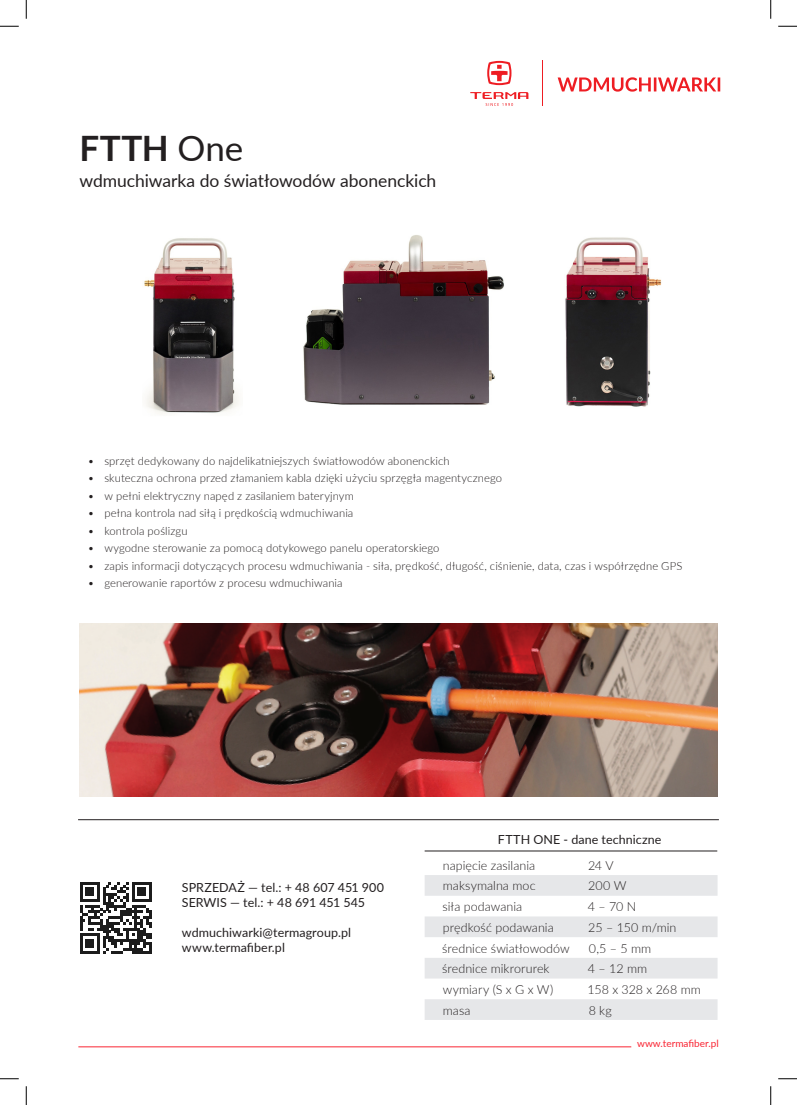
<style>
.page{position:relative;width:797px;height:1105px;background:#fff}
.page>*{position:absolute;margin:0;border:0;box-sizing:border-box;transform-origin:0 0}
.t1{font:700 35px "Lato";color:#231f20}
.t2{font:17.5px "Lato";letter-spacing:-.005em;color:#231f20}
.tabela_txt{font:300 12.5px "Lato";color:#231f20}
.tabela_txt-2{font:12.5px "Lato";letter-spacing:.005em;color:#231f20}
.norma_txt_line_1kl{font:12.5px "Lato";letter-spacing:.005em;color:#231f20}
.t3{font:300 11.25px "Lato";letter-spacing:.01em;color:#231f20}
.t4{font:10px "Lato";color:#f92634}
.s1{font-weight:400}
</style>
<div class="page">
<hr style="left:542px;top:61px;width:1px;height:45px;background:#ee1d23">
<svg style="left:487px;top:61px;width:24px;height:24px"></svg>
<svg style="left:470px;top:92px;width:58px;height:14px"></svg>
<svg style="left:557px;top:77px;width:163px;height:15px"></svg>
<hr style="left:78px;top:1046px;width:553px;height:1px;background:#f92634">
<hr style="left:424px;top:851px;width:293px;height:1px;background:#231f20">
<svg style="left:425px;top:875px;width:292px;height:145px;fill:#e6e7e9"></svg>
<img style="left:144px;top:238px;width:95px;height:176px">
<img style="left:565px;top:237px;width:97px;height:170px">
<img style="left:303px;top:235px;width:201px;height:170px">
<hr style="left:78px;top:819px;width:641px;height:1px;background:#231f20">
<svg style="left:80px;top:882px;width:72px;height:71px"></svg>
<img style="left:79px;top:624px;width:638px;height:173px">
<svg style="left:0;top:25px;width:19px;height:2px"></svg>
<svg style="left:778px;top:25px;width:19px;height:2px"></svg>
<svg style="left:0;top:1078px;width:19px;height:1px"></svg>
<svg style="left:778px;top:1078px;width:19px;height:1px"></svg>
<svg style="left:25px;top:0;width:2px;height:19px"></svg>
<svg style="left:25px;top:1086px;width:2px;height:19px"></svg>
<svg style="left:770px;top:0;width:1px;height:19px"></svg>
<svg style="left:770px;top:1086px;width:1px;height:19px"></svg>
<p class="t1" style="left:80px;top:122px;width:165px">FTTH <span class="s1">One</span></p>
<p class="t2" style="left:80px;top:168px;width:358px">wdmuchiwarka do światłowodów abonenckich</p>
<p class="t3" style="left:88px;top:453px;width:363px">• sprzęt dedykowany do najdelikatniejszych światłowodów abonenckich</p>
<p class="t3" style="left:88px;top:470px;width:416px">• skuteczna ochrona przed złamaniem kabla dzięki użyciu sprzęgła magentycznego</p>
<p class="t3" style="left:88px;top:488px;width:267px">• w pełni elektryczny napęd z zasilaniem bateryjnym</p>
<p class="t3" style="left:88px;top:505px;width:267px">• pełna kontrola nad siłą i prędkością wdmuchiwania</p>
<p class="t3" style="left:88px;top:523px;width:101px">• kontrola poślizgu</p>
<p class="t3" style="left:88px;top:540px;width:353px">• wygodne sterowanie za pomocą dotykowego panelu operatorskiego</p>
<p class="t3" style="left:88px;top:558px;width:596px">• zapis informacji dotyczących procesu wdmuchiwania - siła, prędkość, długość, ciśnienie, data, czas i współrzędne GPS</p>
<p class="t3" style="left:88px;top:575px;width:256px">• generowanie raportów z procesu wdmuchiwania</p>
<p class="tabela_txt-2" style="left:182px;top:878px;width:204px">SPRZEDAŻ — tel.: + 48 607 451 900</p>
<p class="tabela_txt-2" style="left:182px;top:893px;width:185px">SERWIS — tel.: + 48 691 451 545</p>
<p class="tabela_txt-2" style="left:182px;top:923px;width:171px">wdmuchiwarki@termagroup.pl</p>
<p class="tabela_txt-2" style="left:182px;top:938px;width:104px">www.termafiber.pl</p>
<p class="norma_txt_line_1kl" style="left:498px;top:830px;width:165px">FTTH ONE - dane techniczne</p>
<p class="tabela_txt" style="left:443px;top:856px;width:94px">napięcie zasilania</p>
<p class="tabela_txt" style="left:588px;top:856px;width:27px">24 V</p>
<p class="tabela_txt" style="left:443px;top:877px;width:94px">maksymalna moc</p>
<p class="tabela_txt" style="left:588px;top:877px;width:40px">200 W</p>
<p class="tabela_txt" style="left:442px;top:898px;width:81px">siła podawania</p>
<p class="tabela_txt" style="left:588px;top:898px;width:50px">4 – 70 N</p>
<p class="tabela_txt" style="left:443px;top:919px;width:112px">prędkość podawania</p>
<p class="tabela_txt" style="left:588px;top:919px;width:90px">25 – 150 m/min</p>
<p class="tabela_txt" style="left:442px;top:939px;width:129px">średnice światłowodów</p>
<p class="tabela_txt" style="left:589px;top:939px;width:64px">0,5 – 5 mm</p>
<p class="tabela_txt" style="left:442px;top:960px;width:109px">średnice mikrorurek</p>
<p class="tabela_txt" style="left:588px;top:960px;width:61px">4 – 12 mm</p>
<p class="tabela_txt" style="left:442px;top:981px;width:112px">wymiary (S x G x W)</p>
<p class="tabela_txt" style="left:587px;top:981px;width:115px">158 x 328 x 268 mm</p>
<p class="tabela_txt" style="left:443px;top:1001px;width:29px">masa</p>
<p class="tabela_txt" style="left:588px;top:1001px;width:25px">8 kg</p>
<p class="t4" style="left:637px;top:1037px;width:83px">www.termafiber.pl</p>
</div>
